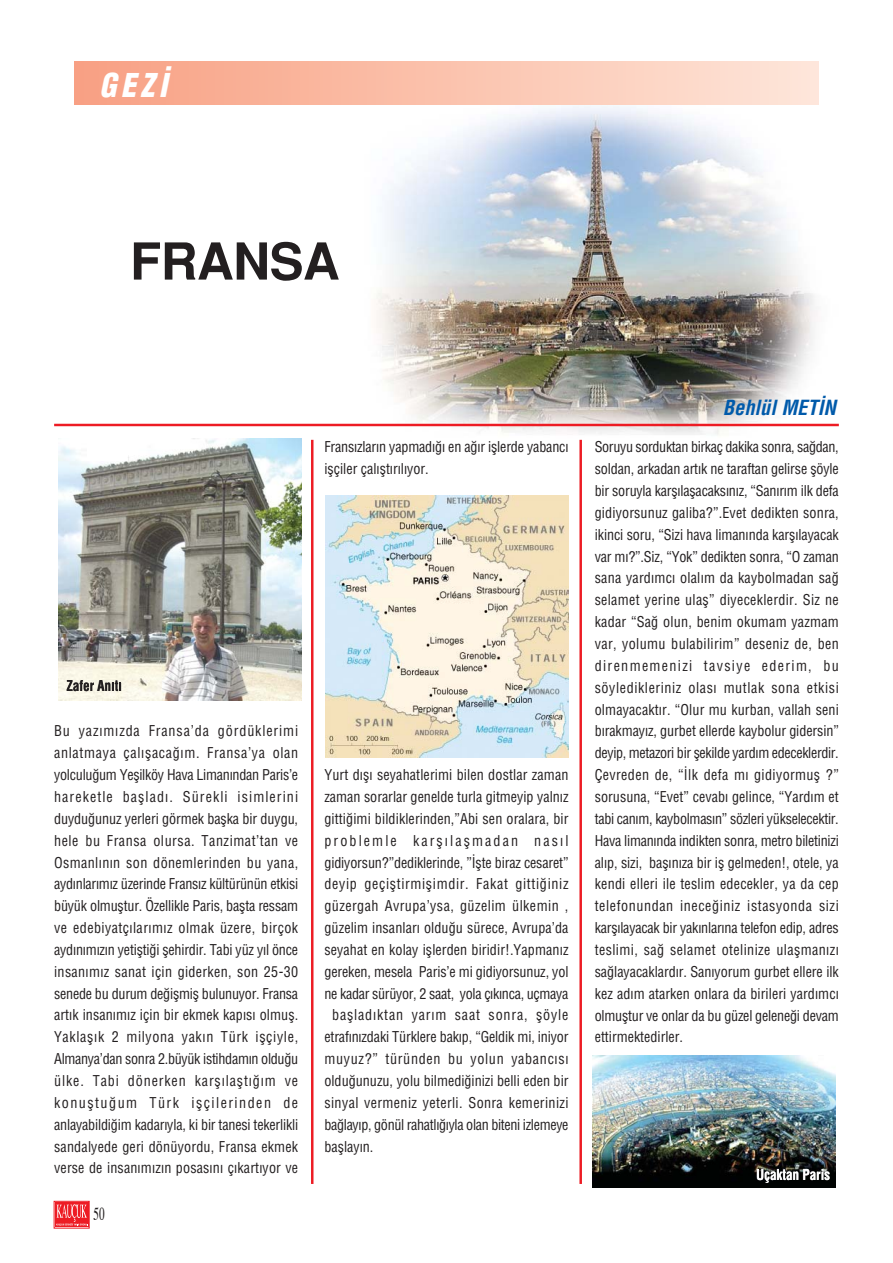
<style>
.page{position:relative;width:893px;height:1263px;background:#fff}
.page>*{position:absolute;margin:0;border:0;box-sizing:border-box;transform-origin:0 0}
.t1{font:51px "Helvetica Turk B";letter-spacing:-.01em;color:#231f20}
.t2{font:32.1px "Helvetica Cond Black Turk I";color:#fff;scale:.95 1}
.t3{font:20.4px "Helvetica Condensed Turk BI";color:#005aaa}
.t4{font:14.55px/21.9px "Helvetica Condensed Turk";letter-spacing:.005em;color:#231f20;text-align:justify}
.t5{font:14.55px "Helvetica Condensed Turk";letter-spacing:-.025em;color:#231f20}
.t6{font:14.55px "Helvetica Condensed Turk";letter-spacing:.045em;color:#231f20}
.t7{font:14.55px "Helvetica Condensed Turk";letter-spacing:-.02em;color:#231f20}
.t8{font:14.55px "Helvetica Condensed Turk";letter-spacing:.025em;color:#231f20}
.t9{font:14.55px "Helvetica Condensed Turk";letter-spacing:.03em;color:#231f20}
.t10{font:14.55px "Helvetica Condensed Turk";letter-spacing:.06em;color:#231f20}
.t11{font:14.55px "Helvetica Condensed Turk";letter-spacing:.05em;color:#231f20}
.t12{font:14.55px "Helvetica Condensed Turk";letter-spacing:.15em;color:#231f20}
.t13{font:14.55px "Helvetica Condensed Turk B";color:#fff;scale:.9 1}
.t14{font:14.55px "Helvetica Condensed Turk B";color:#231f20;scale:.9 1}
</style>
<div class="page">
<img style="left:336px;top:68px;width:503px;height:372px">
<div style="left:75px;top:62px;width:743px;height:43px;background:linear-gradient(to right,#f89f82,#fee6d9)"></div>
<hr style="left:54px;top:424px;width:785px;height:2px;background:#ed1c24">
<hr style="left:311px;top:440px;width:2px;height:744px;background:#ed1c24">
<hr style="left:579px;top:440px;width:3px;height:744px;background:#ed1c24">
<div style="left:55px;top:1202px;width:33px;height:25px;background:#ed1c24"></div>
<div style="left:54px;top:1201px;width:35px;height:27px;border:1px solid #ed1c24"></div>
<svg style="left:56px;top:1204px;width:32px;height:22px"></svg>
<img style="left:59px;top:438px;width:243px;height:262px">
<svg style="left:67px;top:680px;width:54px;height:11px"></svg>
<img style="left:326px;top:496px;width:243px;height:261px">
<img style="left:593px;top:1055px;width:243px;height:133px">
<svg style="left:757px;top:1169px;width:73px;height:14px"></svg>
<h2 class="t2" style="left:99px;top:73px;width:73px">GEZ‹</h2>
<h1 class="t1" style="left:130px;top:242px;width:211px">FRANSA</h1>
<p class="t4" style="left:324px;top:437px;width:246px">Frans›zlar›n yapmad›¤› en a¤›r ifllerde yabanc› iflçiler çal›flt›r›l›yor.</p>
<p class="t14" style="left:66px;top:680px;width:63px">Zafer An›t›</p>
<p class="t4" style="left:54px;top:721px;width:246px">Bu yaz›m›zda Fransa’da gördüklerimi anlatmaya çal›flaca¤›m. Fransa’ya olan yolculu¤um Yeflilköy Hava Liman›ndan Paris’e hareketle bafllad›. Sürekli isimlerini duydu¤unuz yerleri görmek baflka bir duygu, hele bu Fransa olursa. Tanzimat’tan ve Osmanl›n›n son dönemlerinden bu yana, ayd›nlar›m›z üzerinde Frans›z kültürünün etkisi büyük olmufltur. Özellikle Paris, baflta ressam ve edebiyatç›lar›m›z olmak üzere, birçok ayd›n›m›z›n yetiflti¤i flehirdir. Tabi yüz y›l önce insan›m›z sanat için giderken, son 25-30 senede bu durum de¤iflmifl bulunuyor. Fransa art›k insan›m›z için bir ekmek kap›s› olmufl.<br>Yaklafl›k 2 milyona yak›n Türk iflçiyle, Almanya’dan sonra 2.büyük istihdam›n oldu¤u ülke. Tabi dönerken karfl›laflt›¤›m ve konufltu¤um Türk iflçilerinden de anlayabildi¤im kadar›yla, ki bir tanesi tekerlikli sandalyede geri dönüyordu, Fransa ekmek verse de insan›m›z›n posas›n› ç›kart›yor ve</p>
<p class="t4" style="left:324px;top:765px;width:246px">Yurt d›fl› seyahatlerimi bilen dostlar zaman</p>
<p class="t4" style="left:324px;top:787px;width:246px">zaman sorarlar genelde turla gitmeyip yaln›z</p>
<p class="t4" style="left:324px;top:809px;width:246px">gitti¤imi bildiklerinden,”Abi sen oralara, bir</p>
<p class="t12" style="left:324px;top:835px;width:246px">problemle karfl›laflmadan nas›l</p>
<p class="t4" style="left:324px;top:852px;width:246px">gidiyorsun?”dediklerinde, ”‹flte biraz cesaret”</p>
<p class="t6" style="left:324px;top:878px;width:246px">deyip geçifltirmiflimdir. Fakat gitti¤iniz</p>
<p class="t9" style="left:324px;top:900px;width:246px">güzergah Avrupa’ysa, güzelim ülkemin ,</p>
<p class="t4" style="left:324px;top:918px;width:246px">güzelim insanlar› oldu¤u sürece, Avrupa’da</p>
<p class="t4" style="left:324px;top:940px;width:246px">seyahat en kolay ifllerden biridir!.Yapman›z</p>
<p class="t4" style="left:324px;top:962px;width:246px">gereken, mesela Paris’e mi gidiyorsunuz, yol</p>
<p class="t7" style="left:324px;top:988px;width:246px">ne kadar sürüyor, 2 saat, yola ç›k›nca, uçmaya</p>
<p class="t10" style="left:332px;top:1010px;width:238px">bafllad›ktan yar›m saat sonra, flöyle</p>
<p class="t4" style="left:324px;top:1027px;width:246px">etraf›n›zdaki Türklere bak›p, “Geldik mi, iniyor</p>
<p class="t11" style="left:324px;top:1053px;width:246px">muyuz?” türünden bu yolun yabanc›s›</p>
<p class="t4" style="left:324px;top:1071px;width:246px">oldu¤unuzu, yolu bilmedi¤inizi belli eden bir</p>
<p class="t8" style="left:324px;top:1097px;width:246px">sinyal vermeniz yeterli. Sonra kemerinizi</p>
<p class="t5" style="left:324px;top:1119px;width:246px">ba¤lay›p, gönül rahatl›¤›yla olan biteni izlemeye</p>
<p class="t4" style="left:324px;top:1137px;width:51px">bafllay›n.</p>
<h3 class="t3" style="left:723px;top:400px;width:115px">Behlül MET‹N</h3>
<p class="t4" style="left:595px;top:437px;width:246px">Soruyu sorduktan birkaç dakika sonra, sa¤dan, soldan, arkadan art›k ne taraftan gelirse flöyle bir soruyla karfl›laflacaks›n›z, “San›r›m ilk defa gidiyorsunuz galiba?”.Evet dedikten sonra, ikinci soru, “Sizi hava liman›nda karfl›layacak var m›?”.Siz, “Yok” dedikten sonra, “O zaman sana yard›mc› olal›m da kaybolmadan sa¤ selamet yerine ulafl” diyeceklerdir. Siz ne kadar “Sa¤ olun, benim okumam yazmam var, yolumu bulabilirim” deseniz de, ben direnmemenizi tavsiye ederim, bu söyledikleriniz olas› mutlak sona etkisi olmayacakt›r. “Olur mu kurban, vallah seni b›rakmay›z, gurbet ellerde kaybolur gidersin” deyip, metazori bir flekilde yard›m edeceklerdir.<br>Çevreden de, “‹lk defa m› gidiyormufl ?” sorusuna, “Evet” cevab› gelince, “Yard›m et tabi can›m, kaybolmas›n” sözleri yükselecektir.<br>Hava liman›nda indikten sonra, metro biletinizi al›p, sizi, bafl›n›za bir ifl gelmeden!, otele, ya kendi elleri ile teslim edecekler, ya da cep telefonundan inece¤iniz istasyonda sizi karfl›layacak bir yak›nlar›na telefon edip, adres teslimi, sa¤ selamet otelinize ulaflman›z› sa¤layacaklard›r. San›yorum gurbet ellere ilk kez ad›m atarken onlara da birileri yard›mc› olmufltur ve onlar da bu güzel gelene¤i devam ettirmektedirler.</p>
<p class="t13" style="left:756px;top:1169px;width:84px">Uçaktan Paris</p>
</div>
